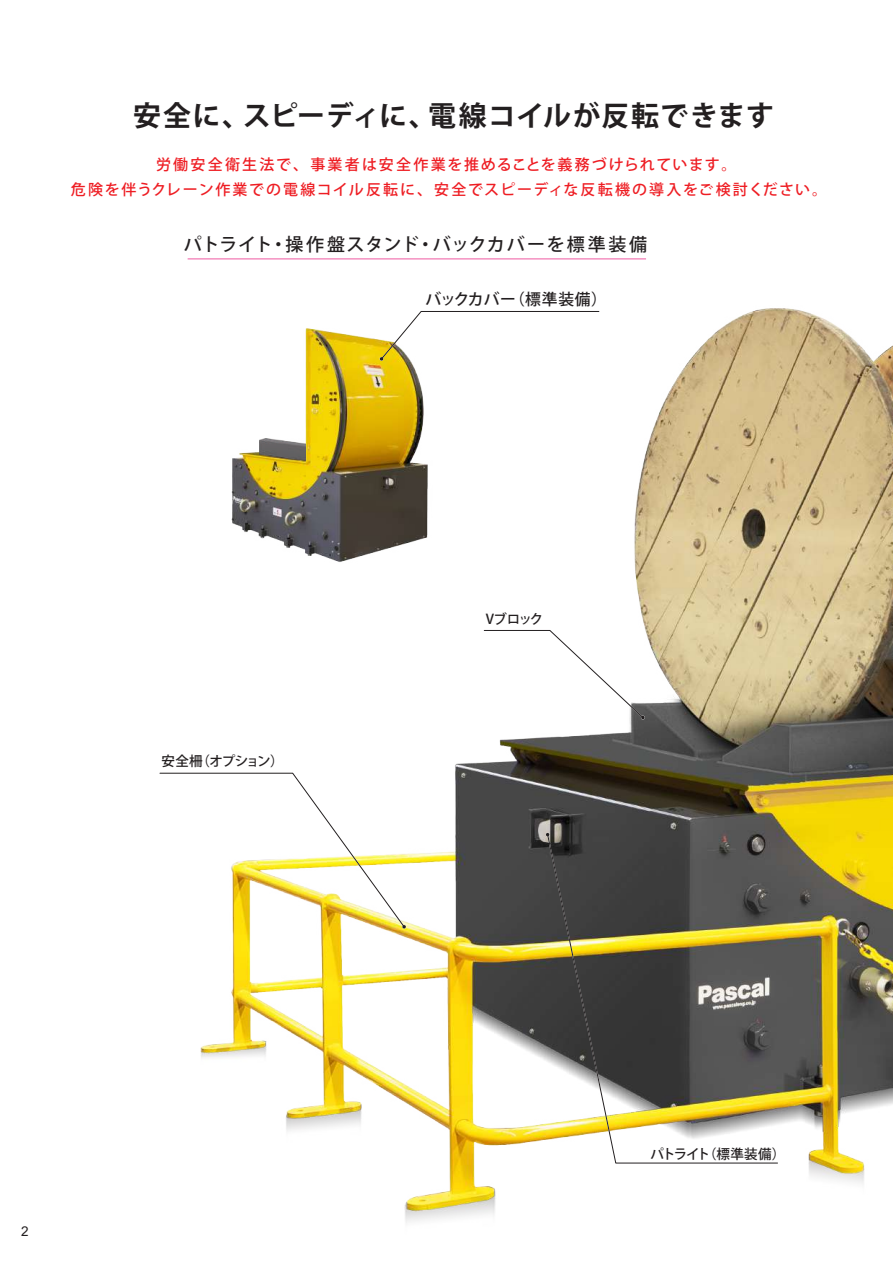
<style>
.page{position:relative;width:893px;height:1263px;background:#fff}
.page>*{position:absolute;margin:0;border:0;box-sizing:border-box;transform-origin:0 0}
.t1{font:700 27.9px "Koz Go Pro";letter-spacing:.03em;color:#231f20}
.t2{font:500 18px "Koz Go Pro";letter-spacing:.07em;color:#231f20}
.t3{font:500 15.75px "Koz Go Pro";letter-spacing:.025em;color:#231f20}
.t4{font:500 15px/25.5px "Koz Go Pro";letter-spacing:.11em;color:#ee1d23;text-align:center}
.t5{font:500 13.5px "Koz Go Pro";letter-spacing:-.085em;color:#231f20}
.t6{font:500 13.5px "Koz Go Pro";letter-spacing:-.065em;color:#231f20}
.t7{font:13.5px "Arial";color:#231f20}
</style>
<div class="page">
<img style="left:187px;top:258px;width:706px;height:965px">
<img style="left:219px;top:316px;width:221px;height:258px">
<img style="left:259px;top:439px;width:47px;height:25px">
<svg style="left:159px;top:772px;width:247px;height:157px"></svg>
<svg style="left:483px;top:630px;width:162px;height:90px"></svg>
<svg style="left:547px;top:834px;width:231px;height:329px;background:#747261"></svg>
<svg style="left:545px;top:832px;width:5px;height:5px"></svg>
<svg style="left:379px;top:311px;width:221px;height:50px"></svg>
<hr style="left:188px;top:258px;width:458px;height:1px;background:#ef59a1">
<h1 class="t1" style="left:133px;top:98px;width:643px">安全に、スピーディに、電線コイルが反転できます</h1>
<p class="t4" style="left:71px;top:152px;width:758px">労働安全衛生法で、事業者は安全作業を推めることを義務づけられています。<br>危険を伴うクレーン作業での電線コイル反転に、安全でスピーディな反転機の導入をご検討ください。</p>
<p class="t2" style="left:184px;top:233px;width:465px">パトライト・操作盤スタンド・バックカバーを標準装備</p>
<p class="t3" style="left:425px;top:289px;width:183px">バックカバー（標準装備）</p>
<p class="t6" style="left:162px;top:753px;width:124px">安全柵（オプション）</p>
<p class="t5" style="left:486px;top:610px;width:59px">Vブロック</p>
<p class="t7" style="left:21px;top:1222px;width:9px">2</p>
<p class="t5" style="left:650px;top:1145px;width:136px">パトライト（標準装備）</p>
</div>
